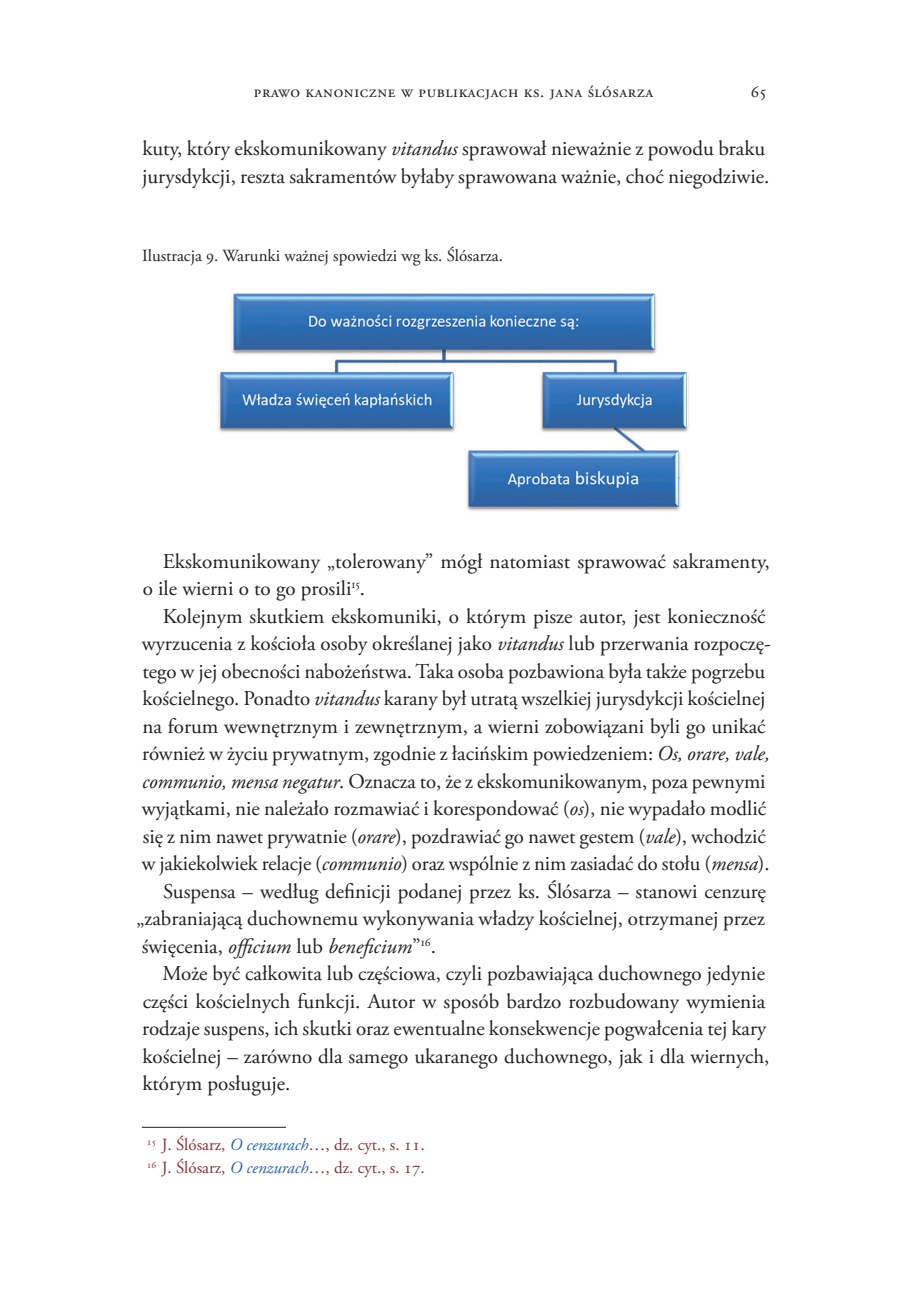
<style>
.page{position:relative;width:908px;height:1304px;background:#fff}
.page>*{position:absolute;margin:0;border:0;box-sizing:border-box;transform-origin:0 0}
.t1{font:21px/27.6px "Adobe Garamond Pro";color:#231f20}
.t2{font:21px/27.6px "Adobe Garamond Pro";letter-spacing:-.02em;color:#231f20}
.t3{font:italic 21px "Adobe Garamond Pro";color:#231f20}
.t4{font:17px/23px "Adobe Garamond Pro";letter-spacing:-.005em;color:#853235}
.t5{font:17px "Adobe Garamond Pro";letter-spacing:-.015em;color:#231f20}
.t6{font:17px "Adobe Garamond Pro";letter-spacing:.035em;color:#231f20}
.s1{font-style:italic}
.s2{font-style:normal}
.s3{font-style:italic;color:#2764a4}
</style>
<div class="page">
<hr style="left:142px;top:1127px;width:144px;height:1px;background:#231f20">
<img style="left:218px;top:293px;width:471px;height:218px">
<p class="t6" style="left:254px;top:82px;width:401px">Prawo kanoniczne w publikacjach ks. Jana Ślósarza</p>
<p class="t6" style="left:750px;top:82px;width:17px">65</p>
<p class="t1" style="left:142px;top:136px;width:628px">kuty, który ekskomunikowany <span class="s1">vitandus</span> sprawował nieważnie z powodu braku jurysdykcji, reszta sakramentów byłaby sprawowana ważnie, choć niegodziwie.</p>
<p class="t5" style="left:142px;top:245px;width:362px">Ilustracja 9. Warunki ważnej spowiedzi wg ks. Ślósarza.</p>
<p class="t2" style="left:143px;top:548px;width:628px;text-indent:20px">Ekskomunikowany „tolerowany” mógł natomiast sprawować sakramenty, o ile wierni o to go prosili<sup>15</sup>.</p>
<p class="t2" style="left:163px;top:603px;width:604px">Kolejnym skutkiem ekskomuniki, o którym pisze autor, jest konieczność</p>
<p class="t1" style="left:142px;top:631px;width:630px">wyrzucenia z kościoła osoby określanej jako <span class="s1">vitandus</span> lub przerwania rozpoczę-</p>
<p class="t1" style="left:142px;top:658px;width:624px">tego w jej obecności nabożeństwa. Taka osoba pozbawiona była także pogrzebu</p>
<p class="t1" style="left:142px;top:686px;width:624px">kościelnego. Ponadto <span class="s1">vitandus</span> karany był utratą wszelkiej jurysdykcji kościelnej</p>
<p class="t1" style="left:142px;top:713px;width:624px">na forum wewnętrznym i zewnętrznym, a wierni zobowiązani byli go unikać</p>
<p class="t1" style="left:142px;top:741px;width:629px">również w życiu prywatnym, zgodnie z łacińskim powiedzeniem: <span class="s1">Os, orare, vale,</span></p>
<p class="t1" style="left:142px;top:768px;width:624px"><span class="s1">communio, mensa negatur</span>. Oznacza to, że z ekskomunikowanym, poza pewnymi</p>
<p class="t1" style="left:142px;top:796px;width:625px">wyjątkami, nie należało rozmawiać i korespondować (<span class="s1">os</span>), nie wypadało modlić</p>
<p class="t1" style="left:143px;top:823px;width:624px">się z nim nawet prywatnie (<span class="s1">orare</span>), pozdrawiać go nawet gestem (<span class="s1">vale</span>), wchodzić</p>
<p class="t1" style="left:142px;top:851px;width:628px">w jakiekolwiek relacje (<span class="s1">communio</span>) oraz wspólnie z nim zasiadać do stołu (<span class="s1">mensa</span>).</p>
<p class="t1" style="left:163px;top:878px;width:604px">Suspensa – według definicji podanej przez ks. Ślósarza – stanowi cenzurę</p>
<p class="t1" style="left:136px;top:906px;width:629px">„zabraniającą duchownemu wykonywania władzy kościelnej, otrzymanej przez</p>
<p class="t3" style="left:142px;top:934px;width:296px"><span class="s2">święcenia,</span> officium <span class="s2">lub</span> beneficium<span class="s2">”</span><sup>16</sup><span class="s2">.</span></p>
<p class="t1" style="left:162px;top:961px;width:603px">Może być całkowita lub częściowa, czyli pozbawiająca duchownego jedynie</p>
<p class="t1" style="left:143px;top:988px;width:624px">części kościelnych funkcji. Autor w sposób bardzo rozbudowany wymienia</p>
<p class="t2" style="left:142px;top:1016px;width:625px">rodzaje suspens, ich skutki oraz ewentualne konsekwencje pogwałcenia tej kary</p>
<p class="t1" style="left:142px;top:1043px;width:628px">kościelnej – zarówno dla samego ukaranego duchownego, jak i dla wiernych,</p>
<p class="t1" style="left:142px;top:1071px;width:149px">którym posługuje.</p>
<p class="t4" style="left:147px;top:1134px;width:279px"><sup>15</sup> J. Ślósarz, <span class="s3">O cenzurach</span>…, dz. cyt., s. 11.<br><sup>16</sup> J. Ślósarz, <span class="s3">O cenzurach</span>…, dz. cyt., s. 17.</p>
</div>
